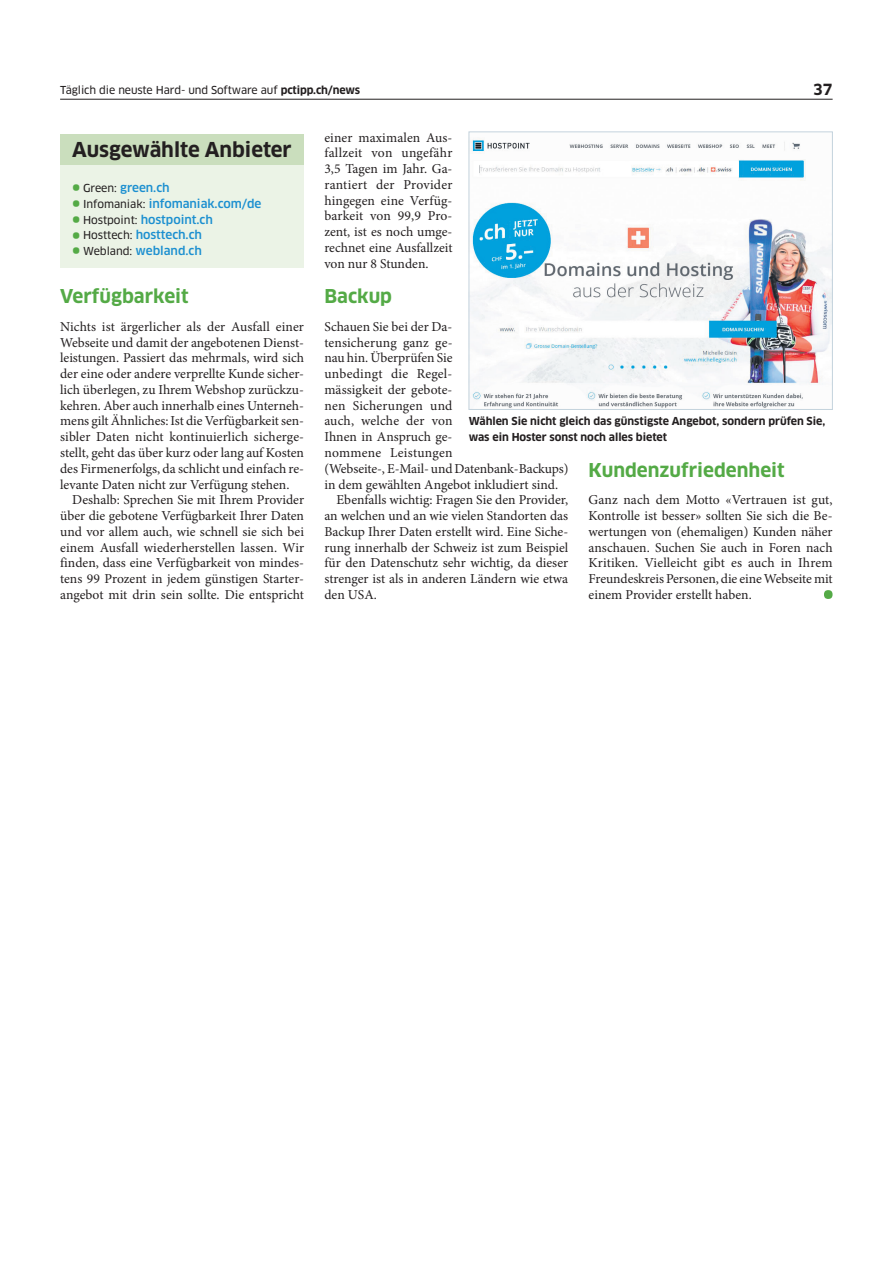
<style>
.page{position:relative;width:893px;height:1263px;background:#fff}
.page>*{position:absolute;margin:0;border:0;box-sizing:border-box;transform-origin:0 0}
.t1{font:700 20.1px "Clan OT";color:#231f20}
.t2{font:700 18.6px "Clan OT";color:#54aa46}
.t3{font:700 15px "Clan OT";color:#231f20}
.t4{font:13.65px/15.8px "Minion Pro";color:#231f20;text-align:justify}
.t5{font:13.65px "Minion Pro";letter-spacing:.02em;color:#231f20}
.t6{font:500 11.7px "Clan OT";letter-spacing:-.005em;color:#1b8fd0}
.t7{font:700 10.8px/15.8px "Clan OT";letter-spacing:-.005em;color:#231f20}
.t8{font:10.8px "Clan OT News";letter-spacing:-.01em;color:#231f20}
.s1{font-family:"Clan OT";font-weight:700}
.s2{font-weight:700;font-size:20.1px;color:#54aa46}
.s3{font-family:"Clan OT News";font-weight:400;font-size:10.8px;color:#231f20}
</style>
<div class="page">
<div style="left:824px;top:590px;width:8px;height:9px;background:#54aa46;border-radius:50%"></div>
<div style="left:60px;top:134px;width:244px;height:134px;background:#ebf3e6"></div>
<div style="left:60px;top:134px;width:244px;height:31px;background:#cadebd"></div>
<img style="left:471px;top:139px;width:359px;height:269px">
<div style="left:469px;top:132px;width:363px;height:278px;border:1px solid #c4d3dd"></div>
<hr style="left:60px;top:99px;width:772px;height:1px;background:#231f20">
<p class="t8" style="left:60px;top:86px;width:302px">Täglich die neuste Hard- und Software auf <span class="s1">pctipp.ch/news</span></p>
<p class="t3" style="left:813px;top:83px;width:21px">37</p>
<h1 class="t1" style="left:72px;top:141px;width:221px">Ausgewählte Anbieter</h1>
<p class="t4" style="left:324px;top:130px;width:130px">einer maximalen Aus&shy;fallzeit von ungefähr 3,5 Tagen im Jahr. Ga&shy;rantiert der Provider hingegen eine Verfüg&shy;barkeit von 99,9 Pro&shy;zent, ist es noch umge&shy;rechnet eine Ausfallzeit von nur 8 Stunden.</p>
<h2 class="t2" style="left:324px;top:289px;width:69px">Backup</h2>
<p class="t4" style="left:324px;top:320px;width:130px">Schauen Sie bei der Da-</p>
<p class="t4" style="left:324px;top:335px;width:130px">tensicherung ganz ge-</p>
<p class="t4" style="left:324px;top:351px;width:130px">nau hin. Überprüfen Sie</p>
<p class="t5" style="left:324px;top:368px;width:130px">unbedingt die Regel-</p>
<p class="t4" style="left:324px;top:383px;width:130px">mässigkeit der gebote-</p>
<p class="t4" style="left:324px;top:399px;width:130px">nen Sicherungen und</p>
<p class="t4" style="left:324px;top:414px;width:130px">auch, welche der von</p>
<p class="t4" style="left:324px;top:430px;width:130px">Ihnen in Anspruch ge-</p>
<p class="t4" style="left:324px;top:446px;width:130px">nommene Leistungen</p>
<p class="t4" style="left:324px;top:462px;width:246px">(Webseite-, E-Mail- und Datenbank-Backups)</p>
<p class="t4" style="left:324px;top:477px;width:235px">in dem gewählten Angebot inkludiert sind.</p>
<p class="t4" style="left:337px;top:493px;width:233px">Ebenfalls wichtig: Fragen Sie den Provider,</p>
<p class="t4" style="left:324px;top:509px;width:245px">an welchen und an wie vielen Standorten das</p>
<p class="t4" style="left:324px;top:525px;width:245px">Backup Ihrer Daten erstellt wird. Eine Siche-</p>
<p class="t4" style="left:324px;top:541px;width:245px">rung innerhalb der Schweiz ist zum Beispiel</p>
<p class="t4" style="left:324px;top:556px;width:245px">für den Datenschutz sehr wichtig, da dieser</p>
<p class="t4" style="left:324px;top:572px;width:245px">strenger ist als in anderen Ländern wie etwa</p>
<p class="t4" style="left:324px;top:588px;width:54px">den USA.</p>
<p class="t6" style="left:72px;top:183px;width:99px"><span class="s2">•</span> <span class="s3">Green:</span> green.ch</p>
<p class="t6" style="left:72px;top:199px;width:191px"><span class="s2">•</span> <span class="s3">Infomaniak:</span> infomaniak.com/de</p>
<p class="t6" style="left:72px;top:215px;width:142px"><span class="s2">•</span> <span class="s3">Hostpoint:</span> hostpoint.ch</p>
<p class="t6" style="left:72px;top:230px;width:131px"><span class="s2">•</span> <span class="s3">Hosttech:</span> hosttech.ch</p>
<p class="t6" style="left:72px;top:246px;width:131px"><span class="s2">•</span> <span class="s3">Webland:</span> webland.ch</p>
<h2 class="t2" style="left:60px;top:289px;width:130px">Verfügbarkeit</h2>
<p class="t4" style="left:60px;top:320px;width:245px">Nichts ist ärgerlicher als der Ausfall einer Webseite und damit der angebotenen Dienst&shy;leistungen. Passiert das mehrmals, wird sich der eine oder andere verprellte Kunde sicher&shy;lich überlegen, zu Ihrem Webshop zurückzu&shy;kehren. Aber auch innerhalb eines Unterneh&shy;mens gilt Ähnliches: Ist die Verfügbarkeit sen&shy;sibler Daten nicht kontinuierlich sicherge&shy;stellt, geht das über kurz oder lang auf Kosten des Firmenerfolgs, da schlicht und einfach re&shy;levante Daten nicht zur Verfügung stehen.</p>
<p class="t4" style="left:60px;top:493px;width:245px;text-indent:12px">Deshalb: Sprechen Sie mit Ihrem Provider über die gebotene Verfügbarkeit Ihrer Daten und vor allem auch, wie schnell sie sich bei einem Ausfall wiederherstellen lassen. Wir finden, dass eine Verfügbarkeit von mindes&shy;tens 99 Prozent in jedem günstigen Starter&shy;angebot mit drin sein sollte. Die entspricht</p>
<p class="t7" style="left:469px;top:414px;width:358px">Wählen Sie nicht gleich das günstigste Angebot, sondern prüfen Sie, was ein Hoster sonst noch alles bietet</p>
<h2 class="t2" style="left:589px;top:462px;width:198px">Kundenzufriedenheit</h2>
<p class="t4" style="left:589px;top:493px;width:246px">Ganz nach dem Motto «Vertrauen ist gut, Kontrolle ist besser» sollten Sie sich die Be&shy;wertungen von (ehemaligen) Kunden näher anschauen. Suchen Sie auch in Foren nach Kritiken. Vielleicht gibt es auch in Ihrem Freundeskreis Personen, die eine Webseite mit einem Provider erstellt haben.</p>
</div>
